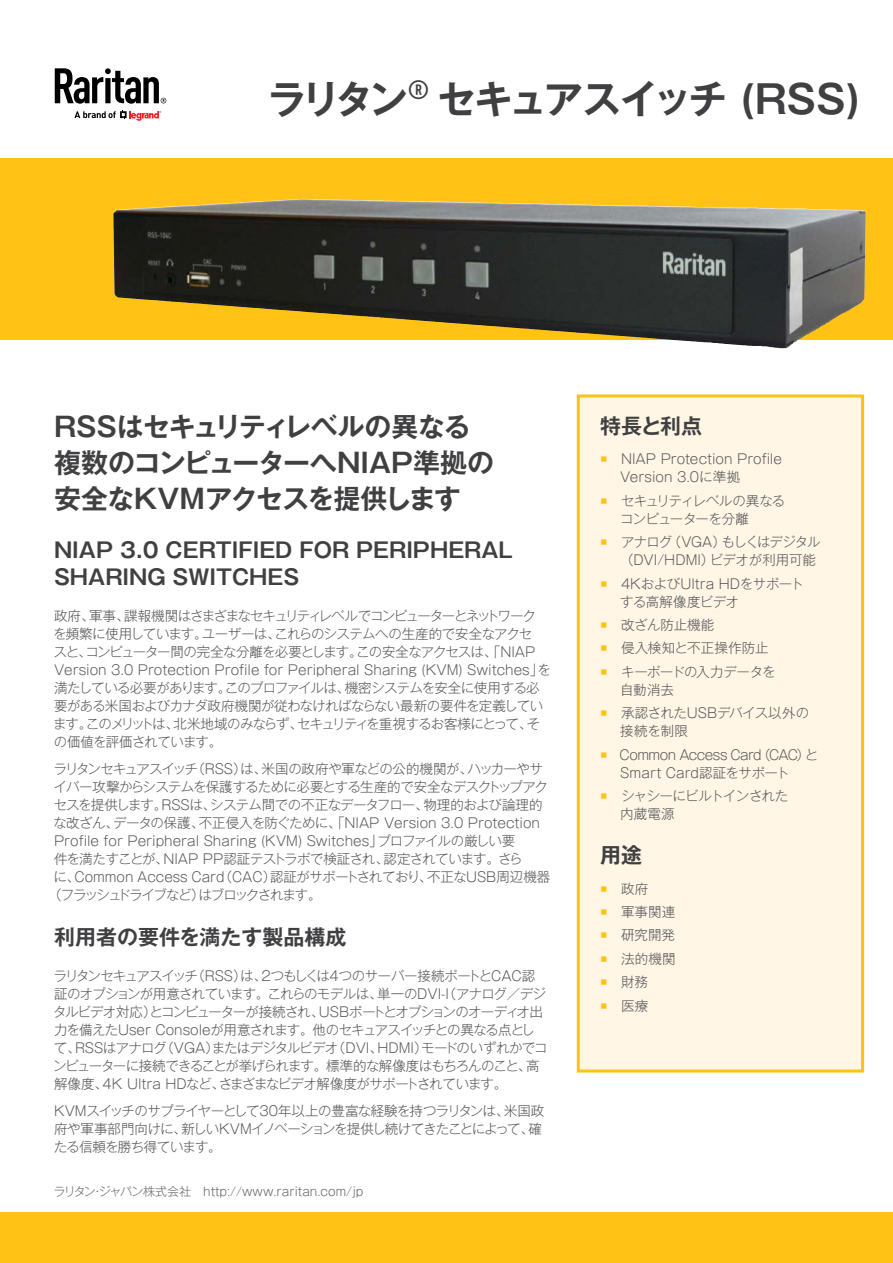
<style>
.page{position:relative;width:893px;height:1263px;background:#fff}
.page>*{position:absolute;margin:0;border:0;box-sizing:border-box;transform-origin:0 0}
.t1{font:700 39px "Gothic MB101 Pro De";letter-spacing:-.09em;color:#404042}
.t2{font:700 27px/36px "Gothic MB101 Pro De";letter-spacing:-.025em;color:#404042}
.t3{font:700 21px/27px "Gothic MB101 Pro De";color:#404042}
.t4{font:300 13.5px/18px "Gothic MB101 Pro";letter-spacing:-.04em;color:#58585b}
.t5{font:300 13.5px/18px "Gothic MB101 Pro";color:#58585b}
.t6{font:300 13.5px/23.4px "Gothic MB101 Pro";letter-spacing:-.02em;color:#58585b}
.t7{font:300 13.5px "Gothic MB101 Pro";letter-spacing:-.105em;color:#58585b}
.t8{font:300 13.5px/23.4px "Gothic MB101 Pro";letter-spacing:-.015em;color:#58585b}
.t9{font:300 13.5px/23.4px "Gothic MB101 Pro";letter-spacing:.01em;color:#58585b}
.t10{font:300 12px "Gothic MB101 Pro";color:#636467}
</style>
<div class="page">
<svg style="left:0;top:158px;width:893px;height:182px;background:#a9892c"></svg>
<svg style="left:74px;top:111px;width:87px;height:10px"></svg>
<svg style="left:55px;top:68px;width:111px;height:36px"></svg>
<div style="left:0;top:1212px;width:893px;height:51px;background:#ffc215"></div>
<div style="left:578px;top:396px;width:284px;height:675px;background:#fff6e5"></div>
<div style="left:577px;top:394px;width:287px;height:678px;border:3px solid #ffc215"></div>
<img style="left:113px;top:199px;width:267px;height:118px">
<h1 class="t1" style="left:268px;top:67px;width:594px">ラリタン<sup>®</sup> セキュアスイッチ (RSS)</h1>
<h2 class="t2" style="left:54px;top:405px;width:441px">RSSはセキュリティレベルの異なる複数のコンピューターへNIAP準拠の安全なKVMアクセスを提供します</h2>
<h3 class="t3" style="left:54px;top:534px;width:460px">NIAP 3.0 CERTIFIED FOR PERIPHERAL<br>SHARING SWITCHES</h3>
<p class="t4" style="left:53px;top:605px;width:499px">政府、軍事、諜報機関はさまざまなセキュリティレベルでコンピューターとネットワークを頻繁に使用しています。ユーザーは、これらのシステムへの生産的で安全なアクセ<br>スと、コンピューター間の完全な分離を必要とします。この安全なアクセスは、「NIAP Version 3.0 Protection Profile for Peripheral Sharing (KVM) Switches」を満たしている必要があります。このプロファイルは、機密システムを安全に使用する必要がある米国およびカナダ政府機関が従わなければならない最新の要件を定義しています。このメリットは、北米地域のみならず、セキュリティを重視するお客様にとって、その価値を評価されています。</p>
<p class="t4" style="left:53px;top:758px;width:491px">ラリタンセキュアスイッチ（RSS）は、米国の政府や軍などの公的機関が、ハッカーやサ</p>
<p class="t4" style="left:54px;top:776px;width:496px">イバー攻撃からシステムを保護するために必要とする生産的で安全なデスクトップアク</p>
<p class="t4" style="left:54px;top:794px;width:490px">セスを提供します。RSSは、システム間での不正なデータフロー、物理的および論理的</p>
<p class="t5" style="left:53px;top:812px;width:488px">な改ざん、データの保護、不正侵入を防ぐために、「NIAP Version 3.0 Protection</p>
<p class="t5" style="left:54px;top:830px;width:463px">Profile for Peripheral Sharing (KVM) Switches」プロファイルの厳しい要</p>
<p class="t4" style="left:54px;top:848px;width:470px">件を満たすことが、NIAP PP認証テストラボで検証され、認定されています。さら</p>
<p class="t5" style="left:53px;top:866px;width:498px">に、Common Access Card（CAC）認証がサポートされており、不正なUSB周辺機器</p>
<p class="t7" style="left:48px;top:884px;width:275px">（フラッシュドライブなど）はブロックされます。</p>
<h3 class="t3" style="left:54px;top:921px;width:294px">利用者の要件を満たす製品構成</h3>
<p class="t4" style="left:53px;top:965px;width:496px">ラリタンセキュアスイッチ（RSS）は、2つもしくは4つのサーバー接続ポートとCAC認証のオプションが用意されています。これらのモデルは、単一のDVI-I（アナログ／デジタルビデオ対応）とコンピューターが接続され、USBポートとオプションのオーディオ出力を備えたUser Consoleが用意されます。他のセキュアスイッチとの異なる点として、RSSはアナログ（VGA）またはデジタルビデオ（DVI、HDMI）モードのいずれかでコンピューターに接続できることが挙げられます。標準的な解像度はもちろんのこと、高解像度、4K Ultra HDなど、さまざまなビデオ解像度がサポートされています。</p>
<p class="t4" style="left:54px;top:1100px;width:492px">KVMスイッチのサプライヤーとして30年以上の豊富な経験を持つラリタンは、米国政府や軍事部門向けに、新しいKVMイノベーションを提供し続けてきたことによって、確たる信頼を勝ち得ています。</p>
<p class="t10" style="left:53px;top:1181px;width:312px">ラリタン・ジャパン株式会社　http://www.raritan.com/jp</p>
<h3 class="t3" style="left:600px;top:410px;width:104px">特長と利点</h3>
<p class="t5" style="left:620px;top:448px;width:163px">NIAP Protection Profile<br>Version 3.0に準拠</p>
<p class="t4" style="left:620px;top:490px;width:166px">セキュリティレベルの異なるコンピューターを分離</p>
<p class="t4" style="left:620px;top:531px;width:202px">アナログ（VGA）もしくはデジタル（DVI/HDMI）ビデオが利用可能</p>
<p class="t6" style="left:620px;top:573px;width:185px;line-height:18px">4KおよびUltra HDをサポートする高解像度ビデオ</p>
<p class="t6" style="left:621px;top:611px;width:156px">改ざん防止機能<br>侵入検知と不正操作防止キーボードの入力データを</p>
<p class="t8" style="left:620px;top:676px;width:190px">自動消去<br>承認されたUSBデバイス以外の</p>
<p class="t4" style="left:620px;top:717px;width:200px;line-height:23.4px">接続を制限<br>Common Access Card（CAC）と</p>
<p class="t4" style="left:620px;top:759px;width:171px;line-height:23.4px">Smart Card認証をサポートシャシーにビルトインされた</p>
<p class="t4" style="left:620px;top:803px;width:56px">内蔵電源</p>
<h3 class="t3" style="left:600px;top:839px;width:43px">用途</h3>
<p class="t9" style="left:621px;top:875px;width:56px">政府<br>軍事関連研究開発法的機関財務<br>医療</p>
</div>
